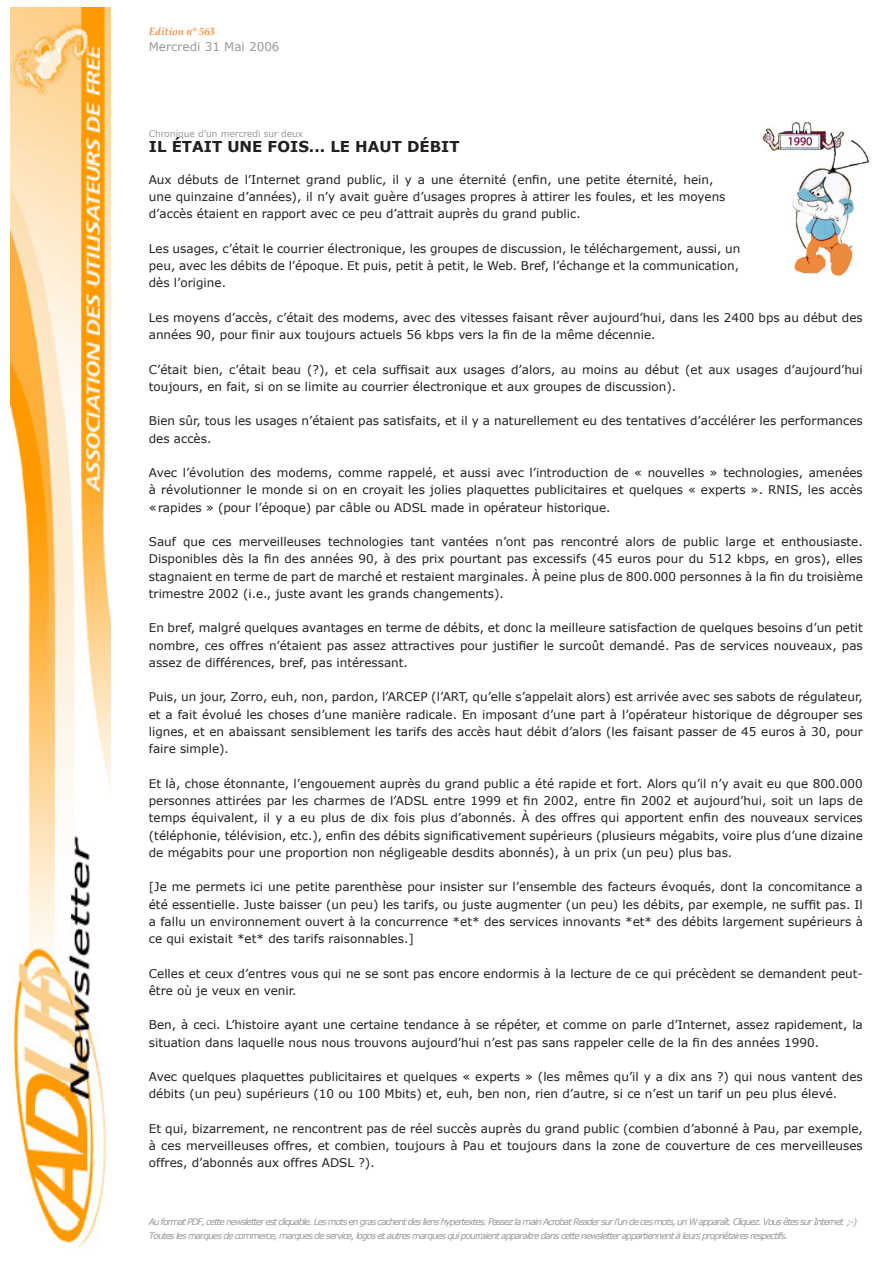
<style>
.page{position:relative;width:893px;height:1263px;background:#fff}
.page>*{position:absolute;margin:0;border:0;box-sizing:border-box;transform-origin:0 0}
.t1{font:700 15px "Verdana";color:#231f20}
.t2{font:12px/17.2px "Verdana";color:#231f20}
.t3{font:12px "Verdana";color:#97999b}
.t4{font:italic 700 10.5px "Palatino Linotype";color:#f88b33}
.t5{font:italic 9px/13.8px "Verdana";letter-spacing:-.1em;color:#97999b}
.t6{font:9px "Verdana";color:#97999b}
</style>
<div class="page">
<img style="left:11px;top:8px;width:100px;height:1239px">
<img style="left:762px;top:122px;width:108px;height:155px">
<p class="t4" style="left:149px;top:24px;width:68px">Edition n° 563</p>
<p class="t3" style="left:149px;top:39px;width:132px">Mercredi 31 Mai 2006</p>
<p class="t6" style="left:149px;top:128px;width:156px">Chronique d’un mercredi sur deux</p>
<p class="t1" style="left:149px;top:137px;width:312px">IL ÉTAIT UNE FOIS... LE HAUT DÉBIT</p>
<p class="t2" style="left:149px;top:171px;width:578px">Aux débuts de l’Internet grand public, il y a une éternité (enfin, une petite éternité, hein, une quinzaine d’années), il n’y avait guère d’usages propres à attirer les foules, et les moyens d’accès étaient en rapport avec ce peu d’attrait auprès du grand public.</p>
<p class="t2" style="left:149px;top:240px;width:593px">Les usages, c’était le courrier électronique, les groupes de discussion, le téléchargement, aussi, un peu, avec les débits de l’époque. Et puis, petit à petit, le Web. Bref, l’échange et la communication, dès l’origine.</p>
<p class="t2" style="left:149px;top:309px;width:715px">Les moyens d’accès, c’était des modems, avec des vitesses faisant rêver aujourd’hui, dans les 2400 bps au début des années 90, pour finir aux toujours actuels 56 kbps vers la fin de la même décennie.</p>
<p class="t2" style="left:149px;top:360px;width:715px">C’était bien, c’était beau (?), et cela suffisait aux usages d’alors, au moins au début (et aux usages d’aujourd’hui toujours, en fait, si on se limite au courrier électronique et aux groupes de discussion).</p>
<p class="t2" style="left:149px;top:412px;width:715px">Bien sûr, tous les usages n’étaient pas satisfaits, et il y a naturellement eu des tentatives d’accélérer les performances des accès.</p>
<p class="t2" style="left:149px;top:464px;width:716px;text-align:justify">Avec l’évolution des modems, comme rappelé, et aussi avec l’introduction de « nouvelles » technologies, amenées à révolutionner le monde si on en croyait les jolies plaquettes publicitaires et quelques « experts ». RNIS, les accès «rapides » (pour l’époque) par câble ou ADSL made in opérateur historique.</p>
<p class="t2" style="left:149px;top:533px;width:716px;text-align:justify">Sauf que ces merveilleuses technologies tant vantées n’ont pas rencontré alors de public large et enthousiaste.<br>Disponibles dès la fin des années 90, à des prix pourtant pas excessifs (45 euros pour du 512 kbps, en gros), elles stagnaient en terme de part de marché et restaient marginales. À peine plus de 800.000 personnes à la fin du troisième trimestre 2002 (i.e., juste avant les grands changements).</p>
<p class="t2" style="left:149px;top:619px;width:715px;text-align:justify">En bref, malgré quelques avantages en terme de débits, et donc la meilleure satisfaction de quelques besoins d’un petit nombre, ces offres n’étaient pas assez attractives pour justifier le surcoût demandé. Pas de services nouveaux, pas assez de différences, bref, pas intéressant.</p>
<p class="t2" style="left:149px;top:688px;width:715px;text-align:justify">Puis, un jour, Zorro, euh, non, pardon, l’ARCEP (l’ART, qu’elle s’appelait alors) est arrivée avec ses sabots de régulateur, et a fait évolué les choses d’une manière radicale. En imposant d’une part à l’opérateur historique de dégrouper ses lignes, et en abaissant sensiblement les tarifs des accès haut débit d’alors (les faisant passer de 45 euros à 30, pour faire simple).</p>
<p class="t2" style="left:149px;top:774px;width:715px;text-align:justify">Et là, chose étonnante, l’engouement auprès du grand public a été rapide et fort. Alors qu’il n’y avait eu que 800.000 personnes attirées par les charmes de l’ADSL entre 1999 et fin 2002, entre fin 2002 et aujourd’hui, soit un laps de temps équivalent, il y a eu plus de dix fois plus d’abonnés. À des offres qui apportent enfin des nouveaux services (téléphonie, télévision, etc.), enfin des débits significativement supérieurs (plusieurs mégabits, voire plus d’une dizaine de mégabits pour une proportion non négligeable desdits abonnés), à un prix (un peu) plus bas.</p>
<p class="t2" style="left:149px;top:878px;width:715px;text-align:justify">[Je me permets ici une petite parenthèse pour insister sur l’ensemble des facteurs évoqués, dont la concomitance a été essentielle. Juste baisser (un peu) les tarifs, ou juste augmenter (un peu) les débits, par exemple, ne suffit pas. Il a fallu un environnement ouvert à la concurrence *et* des services innovants *et* des débits largement supérieurs à ce qui existait *et* des tarifs raisonnables.]</p>
<p class="t2" style="left:149px;top:964px;width:715px">Celles et ceux d’entres vous qui ne se sont pas encore endormis à la lecture de ce qui précèdent se demandent peut&shy;être où je veux en venir.</p>
<p class="t2" style="left:149px;top:1016px;width:715px">Ben, à ceci. L’histoire ayant une certaine tendance à se répéter, et comme on parle d’Internet, assez rapidement, la situation dans laquelle nous nous trouvons aujourd’hui n’est pas sans rappeler celle de la fin des années 1990.</p>
<p class="t2" style="left:149px;top:1068px;width:715px">Avec quelques plaquettes publicitaires et quelques « experts » (les mêmes qu’il y a dix ans ?) qui nous vantent des débits (un peu) supérieurs (10 ou 100 Mbits) et, euh, ben non, rien d’autre, si ce n’est un tarif un peu plus élevé.</p>
<p class="t2" style="left:149px;top:1119px;width:716px;text-align:justify">Et qui, bizarrement, ne rencontrent pas de réel succès auprès du grand public (combien d’abonné à Pau, par exemple, à ces merveilleuses offres, et combien, toujours à Pau et toujours dans la zone de couverture de ces merveilleuses offres, d’abonnés aux offres ADSL ?).</p>
<p class="t5" style="left:149px;top:1214px;width:710px">Au format PDF, cette newsletter est cliquable. Les mots en gras cachent des liens hypertextes. Passez la main Acrobat Reader sur l’un de ces mots, un W apparaît. Cliquez. Vous êtes sur Internet ;-)<br>Toutes les marques de commerce, marques de service, logos et autres marques qui pourraient apparaitre dans cette newsletter appartiennent à leurs propriétaires respectifs.</p>
</div>
